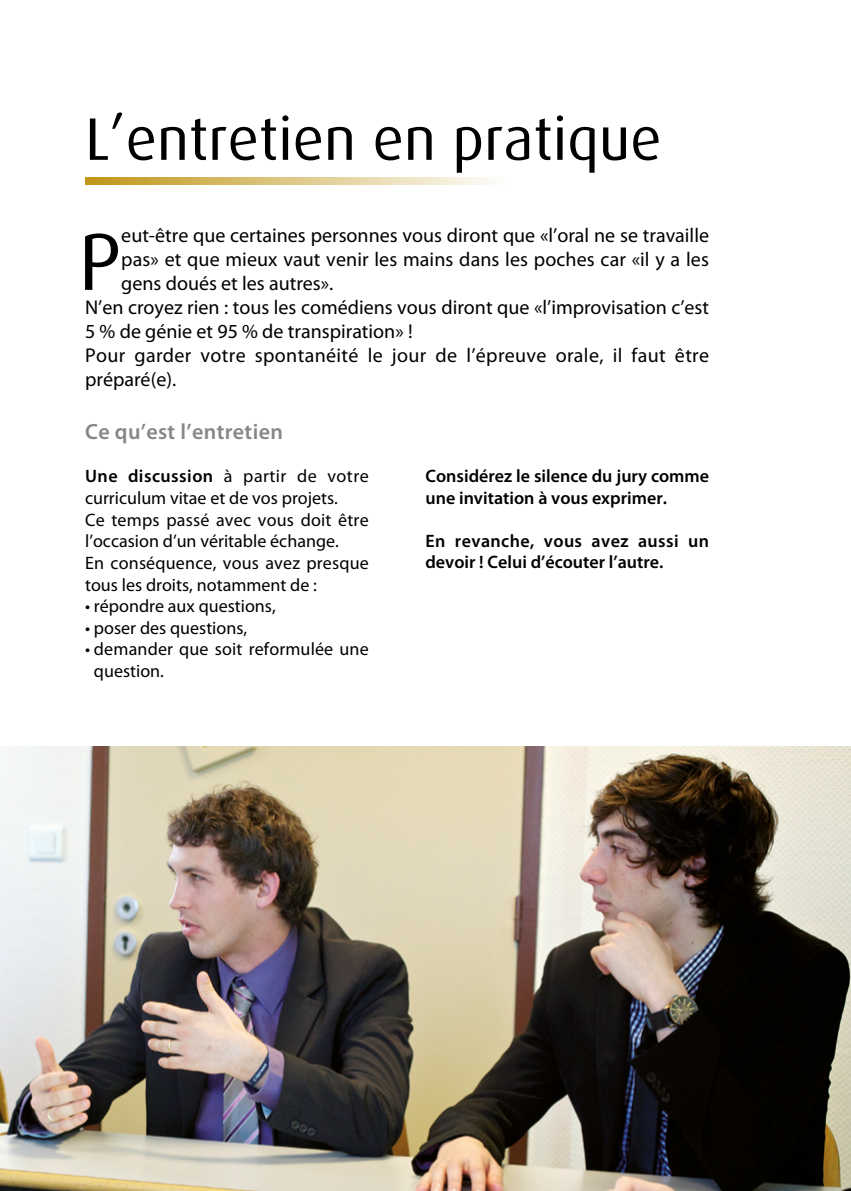
<style>
.page{position:relative;width:851px;height:1191px;background:#fff}
.page>*{position:absolute;margin:0;border:0;box-sizing:border-box;transform-origin:0 0}
.t1{font:80.8px "Dax";color:#000}
.t2{font:60px "Dax";color:#000}
.t3{font:600 22px "Myriad Pro";letter-spacing:.015em;color:#878787}
.t4{font:20px "Myriad Pro";color:#000}
.t5{font:18px/21.6px "Myriad Pro";color:#000}
.t6{font:600 18px/21.6px "Myriad Pro";color:#000}
.s1{font-weight:600}
</style>
<div class="page">
<svg style="left:85px;top:177px;width:406px;height:8px;background:#ddc785"></svg>
<img style="left:0;top:747px;width:850px;height:444px">
<h2 class="t2" style="left:85px;top:106px;width:578px">L’entretien en pratique</h2>
<h1 class="t1" style="left:79px;top:217px;width:44px">P</h1>
<p class="t4" style="left:121px;top:224px;width:589px">eut-être que certaines personnes vous diront que «l’oral ne se travaille</p>
<p class="t4" style="left:121px;top:248px;width:589px">pas» et que mieux vaut venir les mains dans les poches car «il y a les</p>
<p class="t4" style="left:121px;top:272px;width:213px">gens doués et les autres».</p>
<p class="t4" style="left:85px;top:296px;width:625px">N’en croyez rien : tous les comédiens vous diront que «l’improvisation c’est</p>
<p class="t4" style="left:85px;top:320px;width:329px">5 % de génie et 95 % de transpiration» !</p>
<p class="t4" style="left:85px;top:344px;width:625px">Pour garder votre spontanéité le jour de l’épreuve orale, il faut être</p>
<p class="t4" style="left:85px;top:368px;width:93px">préparé(e).</p>
<p class="t3" style="left:85px;top:420px;width:199px">Ce qu’est l’entretien</p>
<p class="t5" style="left:85px;top:466px;width:285px"><span class="s1">Une discussion</span> à partir de votre curriculum vitae et de vos projets.<br>Ce temps passé avec vous doit être l’occasion d’un véritable échange.<br>En conséquence, vous avez presque tous les droits, notamment de :</p>
<p class="t5" style="left:85px;top:595px;width:192px">• répondre aux questions,</p>
<p class="t5" style="left:85px;top:617px;width:164px">• poser des questions,</p>
<p class="t5" style="left:94px;top:639px;width:276px;text-indent:-9px">• demander que soit reformulée une question.</p>
<p class="t6" style="left:425px;top:465px;width:285px">Considérez le silence du jury comme une invitation à vous exprimer.</p>
<p class="t6" style="left:425px;top:530px;width:285px">En revanche, vous avez aussi un devoir ! Celui d’écouter l’autre.</p>
</div>
